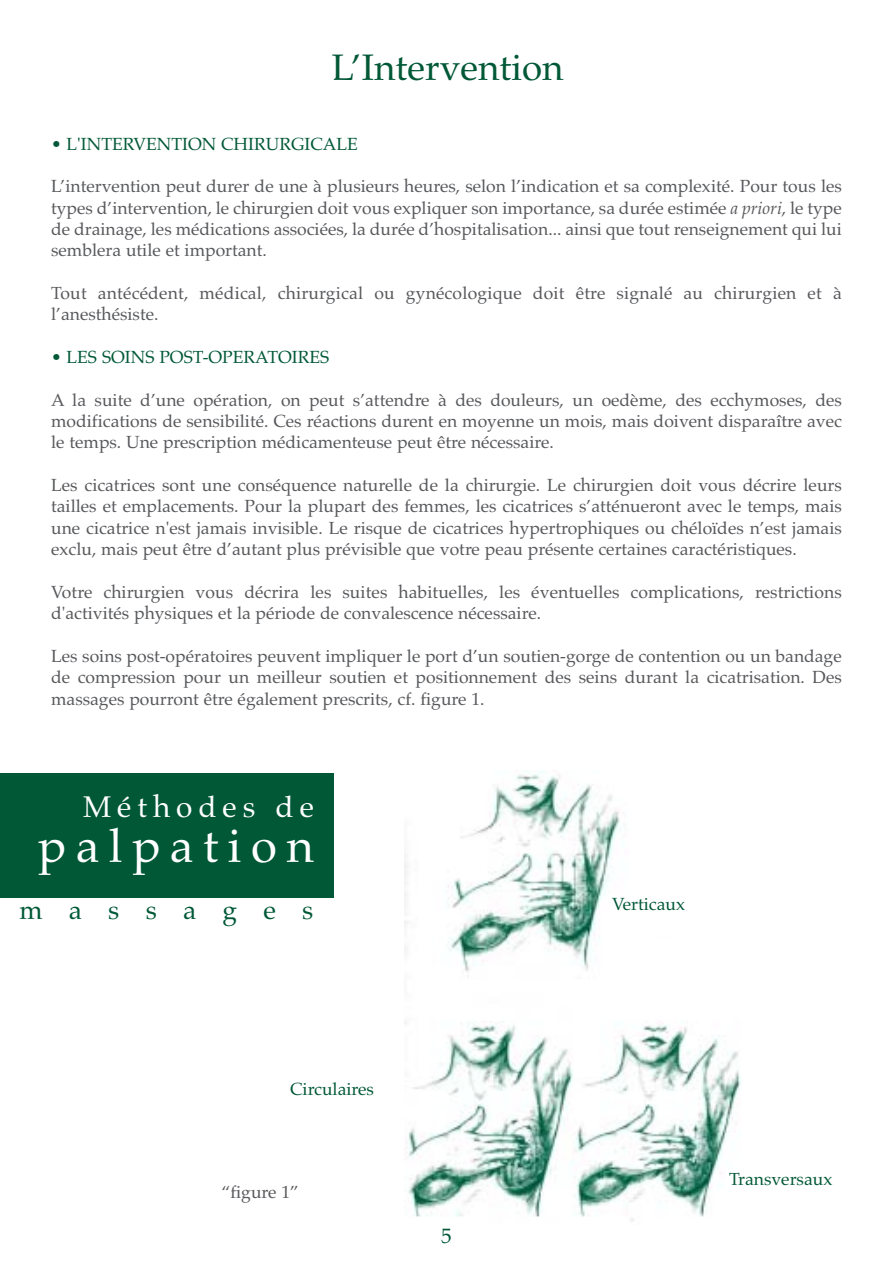
<style>
.page{position:relative;width:893px;height:1266px;background:#fff}
.page>*{position:absolute;margin:0;border:0;box-sizing:border-box;transform-origin:0 0}
.t1{font:47.25px "Palatino";letter-spacing:.2em;color:#fff}
.t2{font:36.75px "Palatino";color:#005837}
.t3{font:29.75px "Palatino";letter-spacing:.2em;color:#fff}
.t4{font:26.25px "Palatino";letter-spacing:1em;color:#005837}
.t5{font:21px "Palatino";color:#005837}
.t6{font:17.5px/21.3px "Palatino";color:#57585b;text-align:justify}
.t7{font:17.5px "Palatino";color:#005837}
.s1{font-style:italic}
</style>
<div class="page">
<img style="left:404px;top:770px;width:337px;height:451px">
<div style="left:609px;top:894px;width:141px;height:40px;background:#fff"></div>
<div style="left:726px;top:1169px;width:142px;height:40px;background:#fff"></div>
<div style="left:1px;top:773px;width:333px;height:124px;background:#005837"></div>
<h2 class="t2" style="left:332px;top:53px;width:233px">L’Intervention</h2>
<p class="t7" style="left:51px;top:137px;width:308px">• L'INTERVENTION CHIRURGICALE</p>
<p class="t6" style="left:51px;top:178px;width:792px">L’intervention peut durer de une à plusieurs heures, selon l’indication et sa complexité. Pour tous les types d’intervention, le chirurgien doit vous expliquer son importance, sa durée estimée <span class="s1">a priori</span>, le type de drainage, les médications associées, la durée d’hospitalisation... ainsi que tout renseignement qui lui semblera utile et important.</p>
<p class="t6" style="left:51px;top:284px;width:792px">Tout antécédent, médical, chirurgical ou gynécologique doit être signalé au chirurgien et à l’anesthésiste.</p>
<p class="t7" style="left:51px;top:350px;width:279px">• LES SOINS POST-OPERATOIRES</p>
<p class="t6" style="left:51px;top:391px;width:792px">A la suite d’une opération, on peut s’attendre à des douleurs, un oedème, des ecchymoses, des modifications de sensibilité. Ces réactions durent en moyenne un mois, mais doivent disparaître avec le temps. Une prescription médicamenteuse peut être nécessaire.</p>
<p class="t6" style="left:51px;top:476px;width:792px">Les cicatrices sont une conséquence naturelle de la chirurgie. Le chirurgien doit vous décrire leurs tailles et emplacements. Pour la plupart des femmes, les cicatrices s’atténueront avec le temps, mais une cicatrice n'est jamais invisible. Le risque de cicatrices hypertrophiques ou chéloïdes n’est jamais exclu, mais peut être d’autant plus prévisible que votre peau présente certaines caractéristiques.</p>
<p class="t6" style="left:51px;top:583px;width:792px">Votre chirurgien vous décrira les suites habituelles, les éventuelles complications, restrictions d'activités physiques et la période de convalescence nécessaire.</p>
<p class="t6" style="left:51px;top:647px;width:792px">Les soins post-opératoires peuvent impliquer le port d’un soutien-gorge de contention ou un bandage de compression pour un meilleur soutien et positionnement des seins durant la cicatrisation. Des massages pourront être également prescrits, cf. figure 1.</p>
<h3 class="t3" style="left:83px;top:794px;width:232px">Méthodes de</h3>
<h1 class="t1" style="left:38px;top:827px;width:277px">palpation</h1>
<h3 class="t4" style="left:19px;top:900px;width:295px">massages</h3>
<p class="t7" style="left:290px;top:1082px;width:85px">Circulaires</p>
<p class="t6" style="left:222px;top:1182px;width:79px">“figure 1”</p>
<p class="t5" style="left:441px;top:1227px;width:12px">5</p>
<p class="t7" style="left:612px;top:896px;width:74px">Verticaux</p>
<p class="t7" style="left:729px;top:1172px;width:105px">Transversaux</p>
</div>
